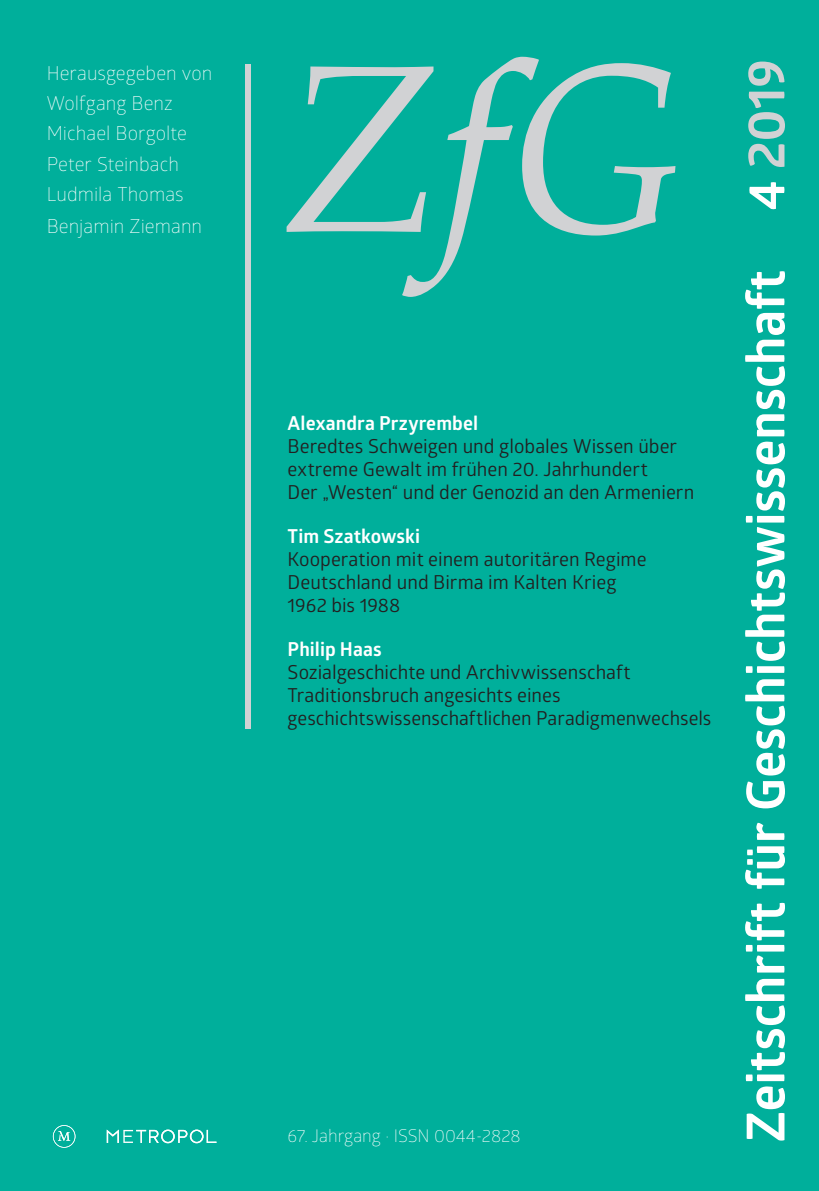
<style>
.page{position:relative;width:819px;height:1191px;background:#fff}
.page>*{position:absolute;margin:0;border:0;box-sizing:border-box;transform-origin:0 0}
.t1{font:italic 238px "Palatino LT Std";color:#d1d2d4}
.t2{font:700 52.5px "Glober";letter-spacing:-.005em;color:#fff}
.t3{font:19.25px/22.8px "Glober";color:#231f20}
.t4{font:300 19.25px/30.6px "Glober";color:#fff}
.t5{font:700 19.25px "Glober";letter-spacing:.005em;color:#fff}
.t6{font:300 17.5px "Glober";color:#fff}
.s1{font-size:51.62px}
.s2{color:#d1d2d4}
</style>
<div class="page">
<div style="left:0;top:0;width:818px;height:1191px;background:#00af9b"></div>
<svg style="left:53px;top:1125px;width:22px;height:22px"></svg>
<svg style="left:107px;top:1129px;width:109px;height:14px"></svg>
<div style="left:244px;top:64px;width:6px;height:665px;background:#d1d2d4"></div>
<p class="t4" style="left:47px;top:57px;width:167px">Herausgegeben von<br>Wolfgang Benz<br>Michael Borgolte<br>Peter Steinbach<br>Ludmila Thomas<br>Benjamin Ziemann</p>
<h1 class="t1" style="left:282px;top:13px;width:402px">ZfG</h1>
<h2 class="t2" style="left:729px;top:1142px;width:1085px;rotate:-90deg">Zeitschrift für Geschichtswissenschaft <span class="s1">4</span> <span class="s2">2019</span></h2>
<p class="t5" style="left:287px;top:410px;width:192px">Alexandra Przyrembel</p>
<p class="t3" style="left:287px;top:434px;width:408px">Beredtes Schweigen und globales Wissen über extreme Gewalt im frühen 20. Jahrhundert<br>Der „Westen“ und der Genozid an den Armeniern</p>
<p class="t5" style="left:287px;top:523px;width:134px">Tim Szatkowski</p>
<p class="t3" style="left:287px;top:547px;width:360px">Kooperation mit einem autoritären Regime<br>Deutschland und Birma im Kalten Krieg<br>1962 bis 1988</p>
<p class="t5" style="left:287px;top:636px;width:96px">Philip Haas</p>
<p class="t3" style="left:287px;top:660px;width:425px">Sozialgeschichte und Archivwissenschaft<br>Traditionsbruch angesichts eines geschichtswissenschaftlichen Paradigmenwechsels</p>
<p class="t6" style="left:287px;top:1124px;width:235px">67. Jahrgang · ISSN 0044-2828</p>
</div>
